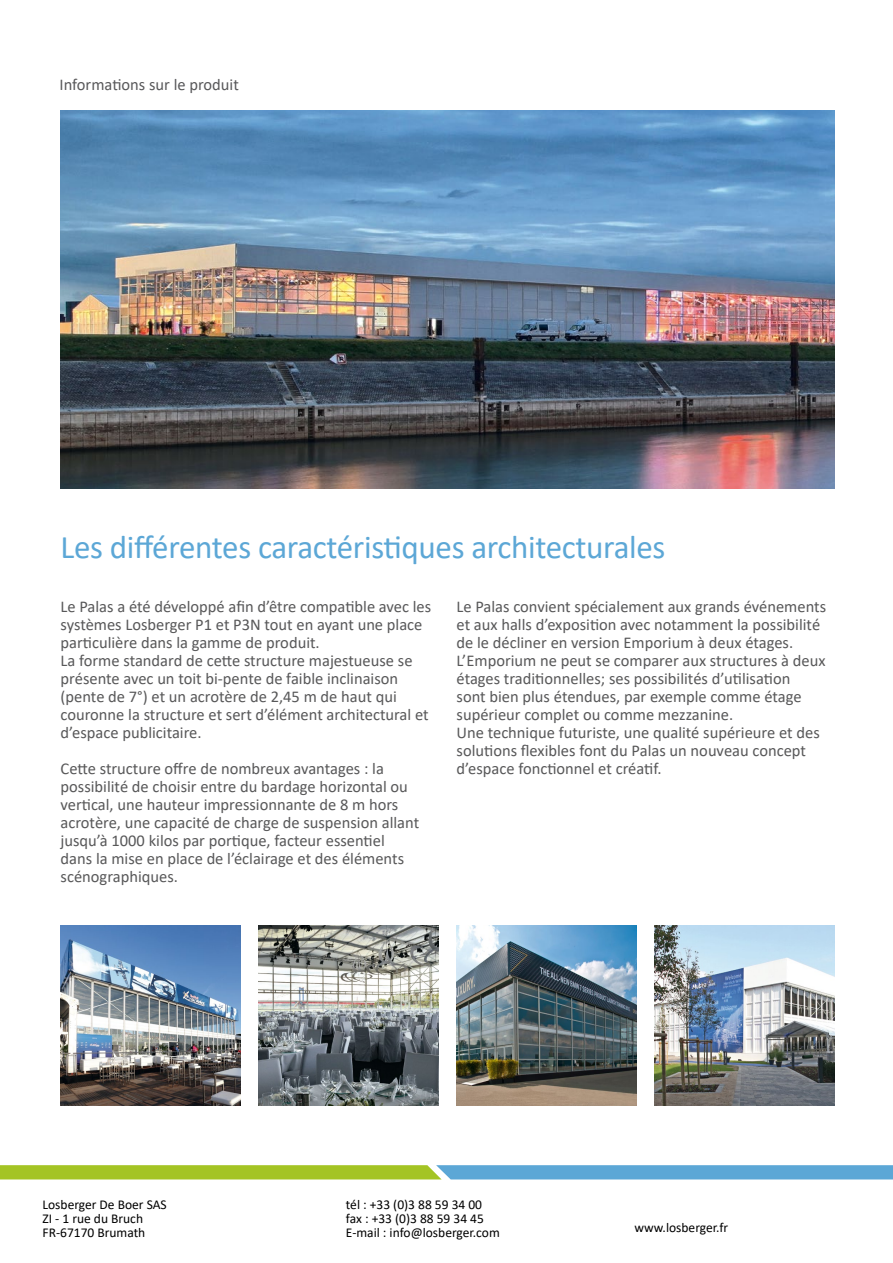
<style>
.page{position:relative;width:893px;height:1263px;background:#fff}
.page>*{position:absolute;margin:0;border:0;box-sizing:border-box;transform-origin:0 0}
.t1{font:33px "Calibri";letter-spacing:-.01em;color:#5ca7d6}
.t2{font:16.5px/18px "Calibri";color:#585859}
.t3{font:16.5px "Calibri";color:#58585a}
.t4{font:13.5px/14px "Calibri";color:#000}
</style>
<div class="page">
<svg style="left:0;top:1165px;width:893px;height:14px;background:#82b681"></svg>
<img style="left:654px;top:925px;width:180px;height:180px">
<img style="left:61px;top:925px;width:180px;height:180px">
<img style="left:456px;top:925px;width:180px;height:180px">
<img style="left:61px;top:111px;width:773px;height:378px">
<img style="left:259px;top:925px;width:180px;height:180px">
<p class="t3" style="left:60px;top:73px;width:181px">Informations sur le produit</p>
<h1 class="t1" style="left:61px;top:524px;width:606px">Les différentes caractéristiques architecturales</h1>
<p class="t2" style="left:61px;top:597px;width:372px">Le Palas a été développé afin d’être compatible avec les systèmes Losberger P1 et P3N tout en ayant une place particulière dans la gamme de produit.<br>La forme standard de cette structure majestueuse se présente avec un toit bi-pente de faible inclinaison (pente de 7°) et un acrotère de 2,45 m de haut qui couronne la structure et sert d’élément architectural et d’espace publicitaire.</p>
<p class="t2" style="left:61px;top:759px;width:360px">Cette structure offre de nombreux avantages : la possibilité de choisir entre du bardage horizontal ou vertical, une hauteur impressionnante de 8 m hors acrotère, une capacité de charge de suspension allant jusqu’à 1000 kilos par portique, facteur essentiel dans la mise en place de l’éclairage et des éléments scénographiques.</p>
<p class="t2" style="left:457px;top:597px;width:371px">Le Palas convient spécialement aux grands événements et aux halls d’exposition avec notamment la possibilité de le décliner en version Emporium à deux étages.<br>L’Emporium ne peut se comparer aux structures à deux étages traditionnelles; ses possibilités d’utilisation<br>sont bien plus étendues, par exemple comme étage supérieur complet ou comme mezzanine.<br>Une technique futuriste, une qualité supérieure et des solutions flexibles font du Palas un nouveau concept d’espace fonctionnel et créatif.</p>
<p class="t4" style="left:43px;top:1197px;width:126px">Losberger De Boer SAS<br>ZI - 1 rue du Bruch<br>FR-67170 Brumath</p>
<p class="t4" style="left:346px;top:1197px;width:155px">tél : +33 (0)3 88 59 34 00 fax : +33 (0)3 88 59 34 45<br>E-mail : info@losberger.com</p>
<p class="t4" style="left:634px;top:1220px;width:95px">www.losberger.fr</p>
</div>
